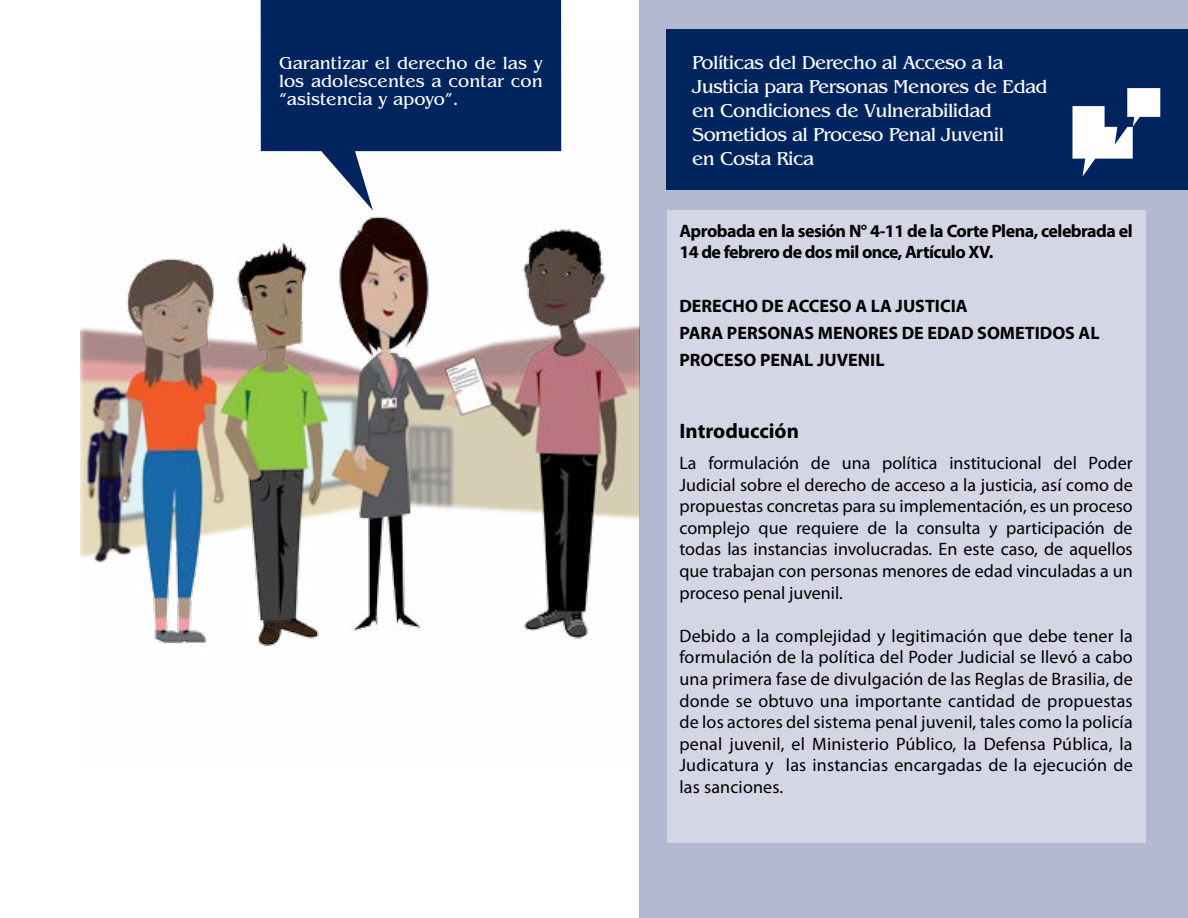
<style>
.page{position:relative;width:1188px;height:918px;background:#fff}
.page>*{position:absolute;margin:0;border:0;box-sizing:border-box;transform-origin:0 0}
.t1{font:700 21px "Myriad Pro";color:#000}
.t2{font:19.5px/24px "Benguiat Std";letter-spacing:-.03em;color:#fff}
.t3{font:18px/21.6px "Myriad Pro";color:#000;text-align:justify}
.t4{font:700 18px/21.6px "Myriad Pro";letter-spacing:-.03em;color:#000}
.t5{font:700 18px/27px "Myriad Pro";letter-spacing:-.01em;color:#000}
.t6{font:18px/18px "Benguiat Std";color:#fff;text-align:justify}
</style>
<div class="page">
<div style="left:640px;top:0;width:548px;height:918px;background:#b4b9d2"></div>
<div style="left:667px;top:30px;width:521px;height:160px;background:#00245d"></div>
<svg style="left:1072px;top:88px;width:89px;height:88px"></svg>
<div style="left:667px;top:210px;width:478px;height:633px;background:#d4d6e6"></div>
<img style="left:81px;top:43px;width:559px;height:722px">
<svg style="left:261px;top:0;width:300px;height:210px;fill:#00245d"></svg>
<p class="t6" style="left:279px;top:55px;width:265px">Garantizar el derecho de las y los adolescentes a contar con “asistencia y apoyo”.</p>
<p class="t2" style="left:692px;top:50px;width:357px">Políticas del Derecho al Acceso a la<br>Justicia para Personas Menores de Edad en Condiciones de Vulnerabilidad<br>Sometidos al Proceso Penal Juvenil<br>en Costa Rica</p>
<p class="t4" style="left:679px;top:219px;width:455px">Aprobada en la sesión N° 4-11 de la Corte Plena, celebrada el<br>14 de febrero de dos mil once, Artículo XV.</p>
<p class="t5" style="left:679px;top:292px;width:422px">DERECHO DE ACCESO A LA JUSTICIA<br>PARA PERSONAS MENORES DE EDAD SOMETIDOS AL<br>PROCESO PENAL JUVENIL</p>
<p class="t1" style="left:679px;top:418px;width:121px">Introducción</p>
<p class="t3" style="left:679px;top:452px;width:455px">La formulación de una política institucional del Poder Judicial sobre el derecho de acceso a la justicia, así como de propuestas concretas para su implementación, es un proceso complejo que requiere de la consulta y participación de todas las instancias involucradas. En este caso, de aquellos que trabajan con personas menores de edad vinculadas a un proceso penal juvenil.</p>
<p class="t3" style="left:679px;top:625px;width:455px">Debido a la complejidad y legitimación que debe tener la formulación de la política del Poder Judicial se llevó a cabo una primera fase de divulgación de las Reglas de Brasilia, de donde se obtuvo una importante cantidad de propuestas de los actores del sistema penal juvenil, tales como la policía penal juvenil, el Ministerio Público, la Defensa Pública, la Judicatura y las instancias encargadas de la ejecución de las sanciones.</p>
</div>
